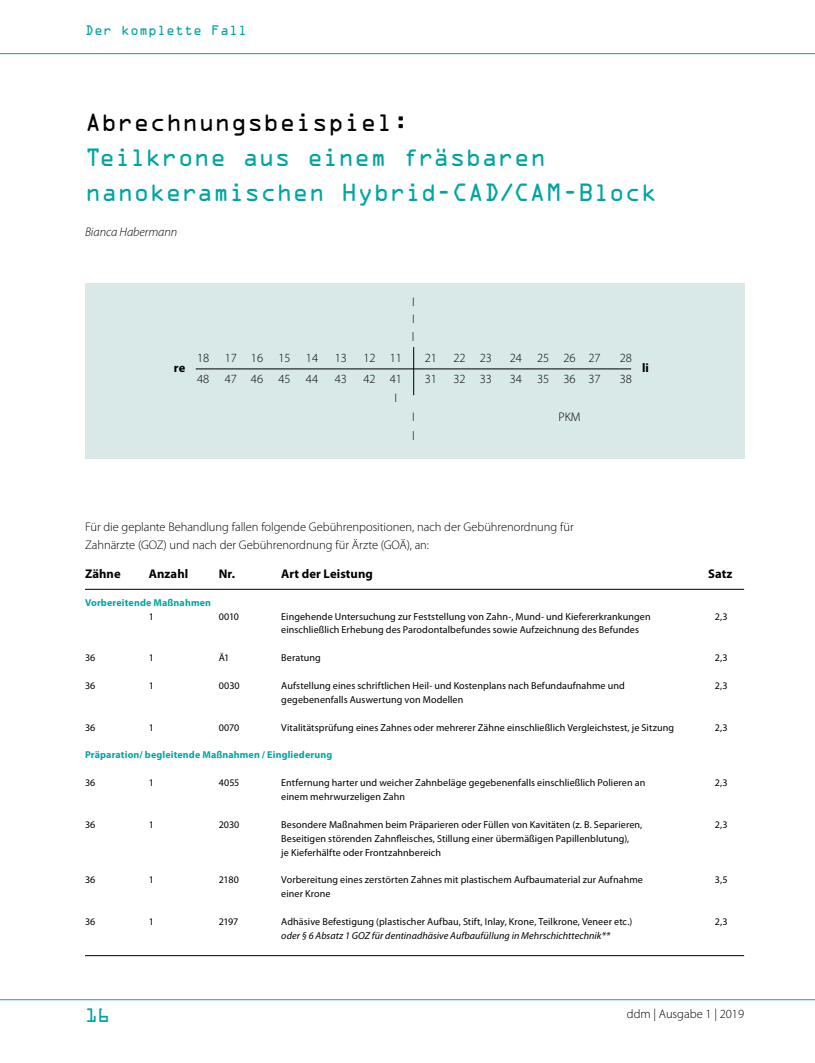
<style>
.page{position:relative;width:815px;height:1063px;background:#fff}
.page>*{position:absolute;margin:0;border:0;box-sizing:border-box;transform-origin:0 0}
.t1{font:22.5px/35px "OCRA Std";letter-spacing:-.005em;color:#00a5a2}
.t2{font:22.5px "OCRA Std";color:#000}
.t3{font:17.5px "OCRA Std";color:#00a5a2}
.t4{font:700 12.62px "Myriad Pro";letter-spacing:.005em;color:#000}
.t5{font:300 12.5px/17.5px "Myriad Pro";color:#000;text-align:justify}
.t6{font:12.5px "OCRA Std";color:#00a5a2}
.t7{font:italic 300 12.5px "Myriad Pro";letter-spacing:-.005em;color:#000}
.t8{font:700 12.5px "Myriad Pro";color:#000}
.t9{font:10.12px/13.9px "Myriad Pro";letter-spacing:.01em;color:#000}
.t10{font:italic 10.12px "Myriad Pro";letter-spacing:.005em;color:#000}
.t11{font:700 10px "Myriad Pro";letter-spacing:.015em;color:#00a5a2}
</style>
<div class="page">
<hr style="left:0;top:53px;width:815px;height:1px;background:#00a5a2">
<hr style="left:0;top:999px;width:815px;height:1px;background:#00a5a2">
<hr style="left:85px;top:589px;width:659px;height:1px;background:#000">
<hr style="left:85px;top:955px;width:659px;height:1px;background:#000">
<div style="left:85px;top:283px;width:659px;height:176px;background:#d8e9e8"></div>
<hr style="left:413px;top:347px;width:1px;height:48px;background:#000">
<hr style="left:196px;top:369px;width:435px;height:1px;background:#000">
<p class="t6" style="left:85px;top:24px;width:164px">Der komplette Fall</p>
<h1 class="t2" style="left:85px;top:112px;width:326px">Abrechnungsbeispiel:</h1>
<h1 class="t1" style="left:85px;top:142px;width:574px">Teilkrone aus einem fräsbaren nanokeramischen Hybrid-CAD/CAM-Block</h1>
<p class="t7" style="left:85px;top:224px;width:94px">Bianca Habermann</p>
<p class="t5" style="left:412px;top:293px;width:4px">I I l</p>
<p class="t5" style="left:197px;top:349px;width:122px">18 17 16 15 14</p>
<p class="t5" style="left:335px;top:349px;width:14px">13</p>
<p class="t5" style="left:363px;top:349px;width:40px">12 11</p>
<p class="t5" style="left:425px;top:349px;width:14px">21</p>
<p class="t5" style="left:453px;top:349px;width:40px">22 23</p>
<p class="t5" style="left:510px;top:349px;width:92px">24 25 26 27</p>
<p class="t5" style="left:620px;top:349px;width:14px">28</p>
<p class="t5" style="left:197px;top:370px;width:122px">48 47 46 45 44</p>
<p class="t5" style="left:335px;top:370px;width:14px">43</p>
<p class="t5" style="left:363px;top:370px;width:40px">42 41</p>
<p class="t5" style="left:425px;top:370px;width:14px">31</p>
<p class="t5" style="left:453px;top:370px;width:40px">32 33</p>
<p class="t5" style="left:510px;top:370px;width:92px">34 35 36 37</p>
<p class="t5" style="left:620px;top:370px;width:14px">38</p>
<p class="t5" style="left:394px;top:389px;width:4px">I</p>
<p class="t5" style="left:412px;top:408px;width:4px">I</p>
<p class="t5" style="left:558px;top:408px;width:24px">PKM</p>
<p class="t5" style="left:412px;top:426px;width:4px">l</p>
<p class="t8" style="left:174px;top:360px;width:13px">re</p>
<p class="t8" style="left:642px;top:360px;width:8px">li</p>
<p class="t5" style="left:85px;top:518px;width:490px">Für die geplante Behandlung fallen folgende Gebührenpositionen, nach der Gebührenordnung für<br>Zahnärzte (GOZ) und nach der Gebührenordnung für Ärzte (GOÄ), an:</p>
<p class="t4" style="left:85px;top:565px;width:37px">Zähne</p>
<p class="t4" style="left:149px;top:565px;width:41px">Anzahl</p>
<p class="t4" style="left:219px;top:565px;width:18px">Nr.</p>
<p class="t4" style="left:281px;top:565px;width:93px">Art der Leistung</p>
<p class="t4" style="left:708px;top:565px;width:26px">Satz</p>
<p class="t11" style="left:85px;top:596px;width:128px">Vorbereitende Maßnahmen</p>
<p class="t9" style="left:149px;top:609px;width:7px">1</p>
<p class="t9" style="left:219px;top:609px;width:22px">0010</p>
<p class="t9" style="left:281px;top:609px;width:371px">Eingehende Untersuchung zur Feststellung von Zahn-, Mund- und Kiefererkrankungen</p>
<p class="t9" style="left:715px;top:609px;width:14px">2,3</p>
<p class="t9" style="left:281px;top:623px;width:359px">einschließlich Erhebung des Parodontalbefundes sowie Aufzeichnung des Befundes</p>
<p class="t9" style="left:85px;top:651px;width:12px">36</p>
<p class="t9" style="left:149px;top:651px;width:7px">1</p>
<p class="t9" style="left:219px;top:651px;width:12px">Ä1</p>
<p class="t9" style="left:281px;top:651px;width:41px">Beratung</p>
<p class="t9" style="left:715px;top:651px;width:14px">2,3</p>
<p class="t9" style="left:85px;top:678px;width:12px">36</p>
<p class="t9" style="left:149px;top:678px;width:7px">1</p>
<p class="t9" style="left:219px;top:678px;width:22px">0030</p>
<p class="t9" style="left:281px;top:678px;width:345px">Aufstellung eines schriftlichen Heil- und Kostenplans nach Befundaufnahme und</p>
<p class="t9" style="left:715px;top:678px;width:14px">2,3</p>
<p class="t9" style="left:281px;top:692px;width:184px">gegebenenfalls Auswertung von Modellen</p>
<p class="t9" style="left:85px;top:720px;width:12px">36</p>
<p class="t9" style="left:149px;top:720px;width:7px">1</p>
<p class="t9" style="left:219px;top:720px;width:22px">0070</p>
<p class="t9" style="left:281px;top:720px;width:394px">Vitalitätsprüfung eines Zahnes oder mehrerer Zähne einschließlich Vergleichstest, je Sitzung</p>
<p class="t9" style="left:715px;top:720px;width:14px">2,3</p>
<p class="t11" style="left:85px;top:748px;width:249px">Präparation/ begleitende Maßnahmen / Eingliederung</p>
<p class="t9" style="left:85px;top:776px;width:12px">36</p>
<p class="t9" style="left:149px;top:776px;width:7px">1</p>
<p class="t9" style="left:219px;top:776px;width:22px">4055</p>
<p class="t9" style="left:281px;top:776px;width:366px">Entfernung harter und weicher Zahnbeläge gegebenenfalls einschließlich Polieren an</p>
<p class="t9" style="left:715px;top:776px;width:14px">2,3</p>
<p class="t9" style="left:281px;top:789px;width:125px">einem mehrwurzeligen Zahn</p>
<p class="t9" style="left:85px;top:817px;width:12px">36</p>
<p class="t9" style="left:149px;top:817px;width:7px">1</p>
<p class="t9" style="left:219px;top:817px;width:22px">2030</p>
<p class="t9" style="left:281px;top:817px;width:363px">Besondere Maßnahmen beim Präparieren oder Füllen von Kavitäten (z. B. Separieren,</p>
<p class="t9" style="left:715px;top:817px;width:14px">2,3</p>
<p class="t9" style="left:281px;top:831px;width:350px">Beseitigen störenden Zahnfleisches, Stillung einer übermäßigen Papillenblutung), je Kieferhälfte oder Frontzahnbereich</p>
<p class="t9" style="left:85px;top:873px;width:12px">36</p>
<p class="t9" style="left:149px;top:873px;width:7px">1</p>
<p class="t9" style="left:219px;top:873px;width:22px">2180</p>
<p class="t9" style="left:281px;top:873px;width:363px">Vorbereitung eines zerstörten Zahnes mit plastischem Aufbaumaterial zur Aufnahme</p>
<p class="t9" style="left:715px;top:873px;width:14px">3,5</p>
<p class="t9" style="left:281px;top:887px;width:51px">einer Krone</p>
<p class="t9" style="left:85px;top:914px;width:12px">36</p>
<p class="t9" style="left:149px;top:914px;width:7px">1</p>
<p class="t9" style="left:219px;top:914px;width:21px">2197</p>
<p class="t9" style="left:281px;top:914px;width:352px">Adhäsive Befestigung (plastischer Aufbau, Stift, Inlay, Krone, Teilkrone, Veneer etc.)</p>
<p class="t9" style="left:715px;top:914px;width:14px">2,3</p>
<p class="t10" style="left:281px;top:929px;width:330px">oder § 6 Absatz 1 GOZ für dentinadhäsive Aufbaufüllung in Mehrschichttechnik**</p>
<h2 class="t3" style="left:85px;top:1008px;width:27px">16</h2>
<p class="t5" style="left:627px;top:1005px;width:119px">ddm | Ausgabe 1 | 2019</p>
</div>
